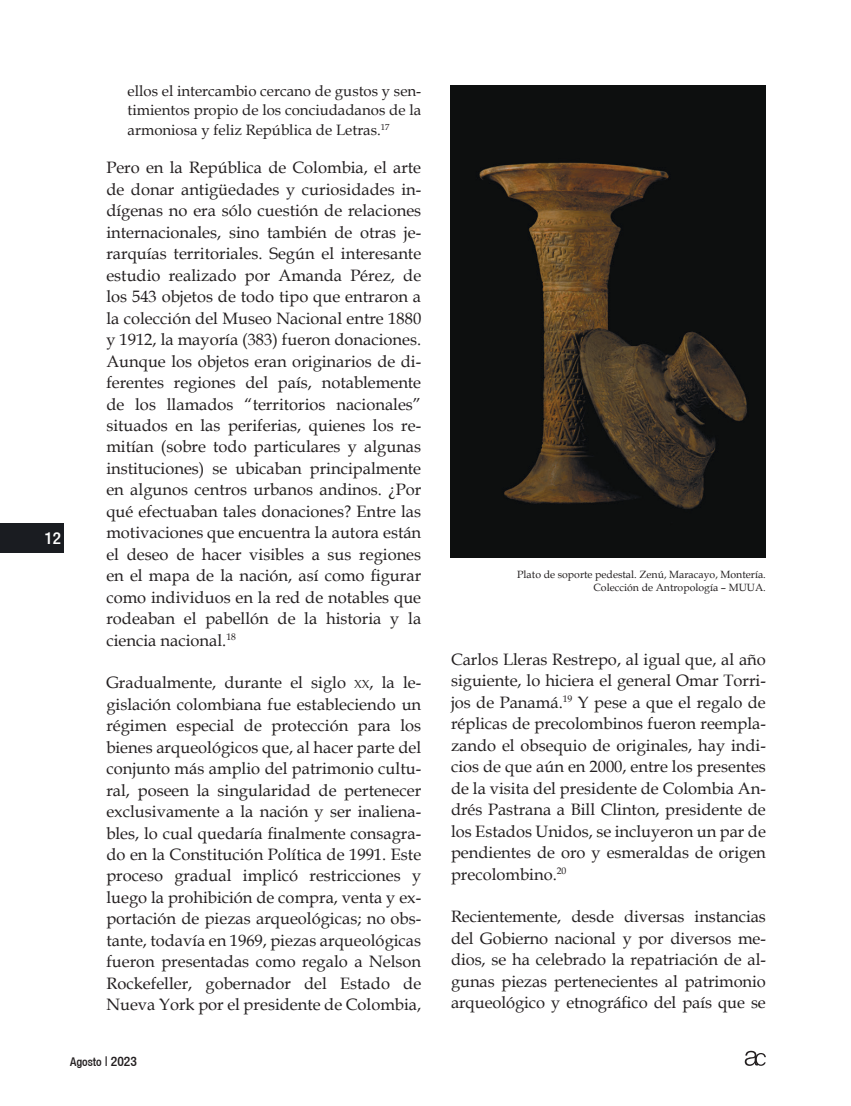
<style>
.page{position:relative;width:851px;height:1106px;background:#fff}
.page>*{position:absolute;margin:0;border:0;box-sizing:border-box;transform-origin:0 0}
.t1{font:500 condensed 16.95px "Helvetica 67";color:#fff}
.t2{font:16.5px/21.5px "Book Antiqua";color:#231f20;text-align:justify}
.t3{font:15px/19.5px "Book Antiqua";color:#231f20;text-align:justify}
.t4{font:500 condensed 12px "Helvetica 67";color:#231f20}
.t5{font:10.5px/13.5px "Book Antiqua";color:#231f20;text-align:right}
.s1{font-size:11.55px}
.s2{font-size:13.5px}
</style>
<div class="page">
<div style="left:0;top:523px;width:64px;height:29px;background:#1a1c21"></div>
<svg style="left:744px;top:1050px;width:21px;height:15px"></svg>
<img style="left:450px;top:85px;width:315px;height:472px">
<p class="t1" style="left:45px;top:528px;width:18px">12</p>
<p class="t3" style="left:128px;top:81px;width:295px">ellos el intercambio cercano de gustos y sen&shy;timientos propio de los conciudadanos de la armoniosa y feliz República de Letras.<sup>17</sup></p>
<p class="t2" style="left:106px;top:157px;width:316px">Pero en la República de Colombia, el arte de donar antigüedades y curiosidades in&shy;dígenas no era sólo cuestión de relaciones internacionales, sino también de otras je&shy;rarquías territoriales. Según el interesante estudio realizado por Amanda Pérez, de los 543 objetos de todo tipo que entraron a la colección del Museo Nacional entre 1880 y 1912, la mayoría (383) fueron donaciones.<br>Aunque los objetos eran originarios de di&shy;ferentes regiones del país, notablemente de los llamados “territorios nacionales” situados en las periferias, quienes los re&shy;mitían (sobre todo particulares y algunas instituciones) se ubicaban principalmente en algunos centros urbanos andinos. ¿Por qué efectuaban tales donaciones? Entre las motivaciones que encuentra la autora están el deseo de hacer visibles a sus regiones en el mapa de la nación, así como figurar como individuos en la red de notables que rodeaban el pabellón de la historia y la ciencia nacional.<sup>18</sup></p>
<p class="t2" style="left:106px;top:671px;width:316px">Gradualmente, durante el siglo <span class="s1">xx</span>, la le&shy;gislación colombiana fue estableciendo un régimen especial de protección para los bienes arqueológicos que, al hacer parte del conjunto más amplio del patrimonio cultu&shy;ral, poseen la singularidad de pertenecer exclusivamente a la nación y ser inaliena&shy;bles, lo cual quedaría finalmente consagra&shy;do en la Constitución Política de 1991. Este proceso gradual implicó restricciones y luego la prohibición de compra, venta y ex&shy;portación de piezas arqueológicas; no obs&shy;tante, todavía en 1969, piezas arqueológicas fueron presentadas como regalo a Nelson Rockefeller, gobernador del Estado de Nueva York por el presidente de Colombia,</p>
<p class="t4" style="left:70px;top:1054px;width:68px">Agosto <span class="s2">| 2023</span></p>
<p class="t5" style="left:517px;top:567px;width:250px">Plato de soporte pedestal. Zenú, Maracayo, Montería.<br>Colección de Antropología – MUUA.</p>
<p class="t2" style="left:451px;top:648px;width:316px">Carlos Lleras Restrepo, al igual que, al año siguiente, lo hiciera el general Omar Torri&shy;jos de Panamá.<sup>19</sup> Y pese a que el regalo de réplicas de precolombinos fueron reempla&shy;zando el obsequio de originales, hay indi&shy;cios de que aún en 2000, entre los presentes de la visita del presidente de Colombia An&shy;drés Pastrana a Bill Clinton, presidente de los Estados Unidos, se incluyeron un par de pendientes de oro y esmeraldas de origen precolombino.<sup>20</sup></p>
<p class="t2" style="left:451px;top:905px;width:316px">Recientemente, desde diversas instancias del Gobierno nacional y por diversos me&shy;dios, se ha celebrado la repatriación de al&shy;gunas piezas pertenecientes al patrimonio arqueológico y etnográfico del país que se</p>
</div>
